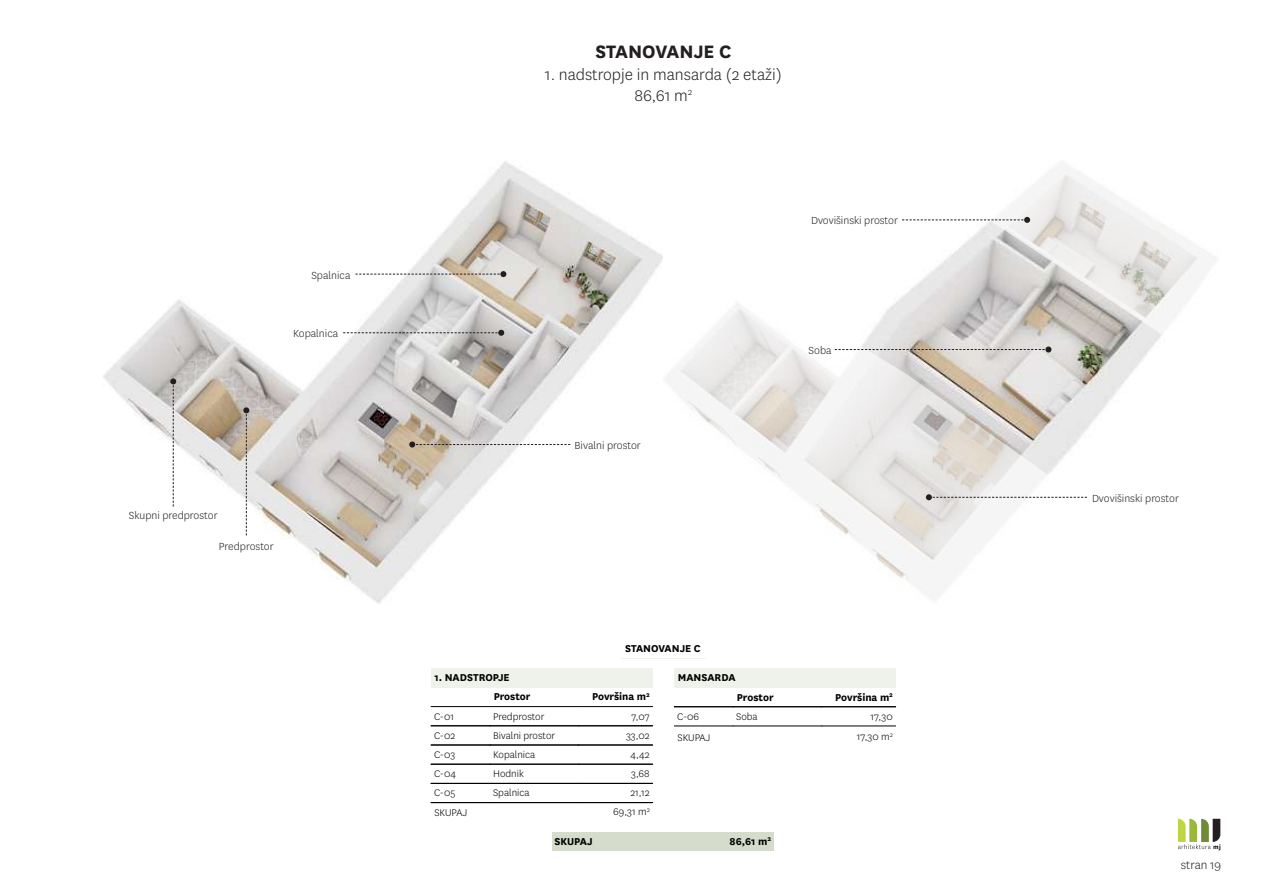
<style>
.page{position:relative;width:1263px;height:893px;background:#fff}
.page>*{position:absolute;margin:0;border:0;box-sizing:border-box;transform-origin:0 0}
.t1{font:700 21px "National";color:#231f20}
.t2{font:300 18px/21.6px "National";color:#231f20;text-align:center}
.t3{font:300 13.5px "National";color:#231f20}
.t4{font:300 12px "National";color:#231f20}
.t5{font:700 11.7px "National";color:#000}
.t6{font:300 11.25px/19.2px "National";color:#000}
</style>
<div class="page">
<img style="left:103px;top:161px;width:1048px;height:443px">
<hr style="left:431px;top:706px;width:59px;height:1px;background:#000">
<hr style="left:431px;top:725px;width:59px;height:1px;background:#000">
<hr style="left:431px;top:745px;width:59px;height:1px;background:#000">
<hr style="left:431px;top:764px;width:59px;height:1px;background:#000">
<hr style="left:431px;top:783px;width:59px;height:1px;background:#000">
<hr style="left:431px;top:802px;width:59px;height:1px;background:#000">
<hr style="left:490px;top:706px;width:89px;height:1px;background:#000">
<hr style="left:490px;top:725px;width:89px;height:1px;background:#000">
<hr style="left:490px;top:745px;width:89px;height:1px;background:#000">
<hr style="left:490px;top:764px;width:89px;height:1px;background:#000">
<hr style="left:490px;top:783px;width:89px;height:1px;background:#000">
<hr style="left:490px;top:802px;width:89px;height:1px;background:#000">
<hr style="left:579px;top:706px;width:74px;height:1px;background:#000">
<hr style="left:579px;top:725px;width:74px;height:1px;background:#000">
<hr style="left:579px;top:745px;width:74px;height:1px;background:#000">
<hr style="left:579px;top:764px;width:74px;height:1px;background:#000">
<hr style="left:579px;top:783px;width:74px;height:1px;background:#000">
<hr style="left:579px;top:802px;width:74px;height:1px;background:#000">
<div style="left:431px;top:668px;width:222px;height:19px;background:#eff1eb"></div>
<hr style="left:674px;top:706px;width:59px;height:1px;background:#000">
<hr style="left:674px;top:726px;width:59px;height:1px;background:#000">
<hr style="left:733px;top:706px;width:89px;height:1px;background:#000">
<hr style="left:733px;top:726px;width:89px;height:1px;background:#000">
<hr style="left:822px;top:706px;width:74px;height:1px;background:#000">
<hr style="left:822px;top:726px;width:74px;height:1px;background:#000">
<div style="left:674px;top:668px;width:222px;height:19px;background:#eff1eb"></div>
<div style="left:552px;top:832px;width:222px;height:18px;background:#d5dccc"></div>
<svg style="left:1178px;top:819px;width:42px;height:31px"></svg>
<svg style="left:649px;top:285px;width:405px;height:319px"></svg>
<svg style="left:984px;top:161px;width:232px;height:187px"></svg>
<svg style="left:243px;top:407px;width:6px;height:128px"></svg>
<svg style="left:170px;top:378px;width:6px;height:129px"></svg>
<svg style="left:835px;top:346px;width:216px;height:6px"></svg>
<svg style="left:902px;top:217px;width:128px;height:6px"></svg>
<svg style="left:926px;top:494px;width:161px;height:6px"></svg>
<svg style="left:409px;top:441px;width:161px;height:6px"></svg>
<svg style="left:355px;top:271px;width:151px;height:6px"></svg>
<svg style="left:343px;top:330px;width:161px;height:6px"></svg>
<p class="t4" style="left:311px;top:267px;width:41px">Spalnica</p>
<p class="t4" style="left:293px;top:326px;width:47px">Kopalnica</p>
<p class="t4" style="left:129px;top:508px;width:90px">Skupni predprostor</p>
<p class="t4" style="left:219px;top:539px;width:56px">Predprostor</p>
<h1 class="t1" style="left:595px;top:37px;width:138px">STANOVANJE C</h1>
<h2 class="t2" style="left:545px;top:63px;width:238px">1. nadstropje in mansarda (2 etaži)<br>86,61 m<sup>2</sup></h2>
<p class="t4" style="left:811px;top:213px;width:88px">Dvovišinski prostor</p>
<p class="t4" style="left:575px;top:438px;width:68px">Bivalni prostor</p>
<p class="t4" style="left:809px;top:343px;width:25px">Soba</p>
<p class="t5" style="left:435px;top:672px;width:77px">1. NADSTROPJE</p>
<p class="t5" style="left:625px;top:643px;width:77px">STANOVANJE C</p>
<p class="t6" style="left:614px;top:640px;width:44px">Kopalnica</p>
<p class="t5" style="left:678px;top:672px;width:60px">MANSARDA</p>
<p class="t5" style="left:494px;top:691px;width:38px">Prostor</p>
<p class="t5" style="left:592px;top:691px;width:59px">Površina m<sup>2</sup></p>
<p class="t6" style="left:434px;top:707px;width:24px">C-01<br>C-02<br>C-03<br>C-04<br>C-05</p>
<p class="t6" style="left:493px;top:707px;width:64px">Predprostor<br>Bivalni prostor<br>Kopalnica<br>Hodnik<br>Spalnica</p>
<p class="t6" style="left:626px;top:707px;width:25px;text-align:center">7,07<br>33,02<br>4,42<br>3,68<br>21,12</p>
<p class="t6" style="left:434px;top:804px;width:34px">SKUPAJ</p>
<p class="t6" style="left:613px;top:803px;width:38px">69,31 m<sup>2</sup></p>
<p class="t5" style="left:737px;top:691px;width:38px">Prostor</p>
<p class="t5" style="left:835px;top:691px;width:59px">Površina m<sup>2</sup></p>
<p class="t6" style="left:677px;top:707px;width:24px">C-06</p>
<p class="t6" style="left:736px;top:707px;width:23px">Soba</p>
<p class="t6" style="left:870px;top:707px;width:24px">17,30</p>
<p class="t6" style="left:677px;top:728px;width:34px">SKUPAJ</p>
<p class="t6" style="left:857px;top:727px;width:38px">17,30 m<sup>2</sup></p>
<p class="t5" style="left:554px;top:835px;width:40px">SKUPAJ</p>
<p class="t5" style="left:730px;top:835px;width:43px">86,61 m<sup>2</sup></p>
<p class="t4" style="left:1092px;top:491px;width:88px">Dvovišinski prostor</p>
<p class="t3" style="left:1181px;top:857px;width:42px">stran 19</p>
</div>
